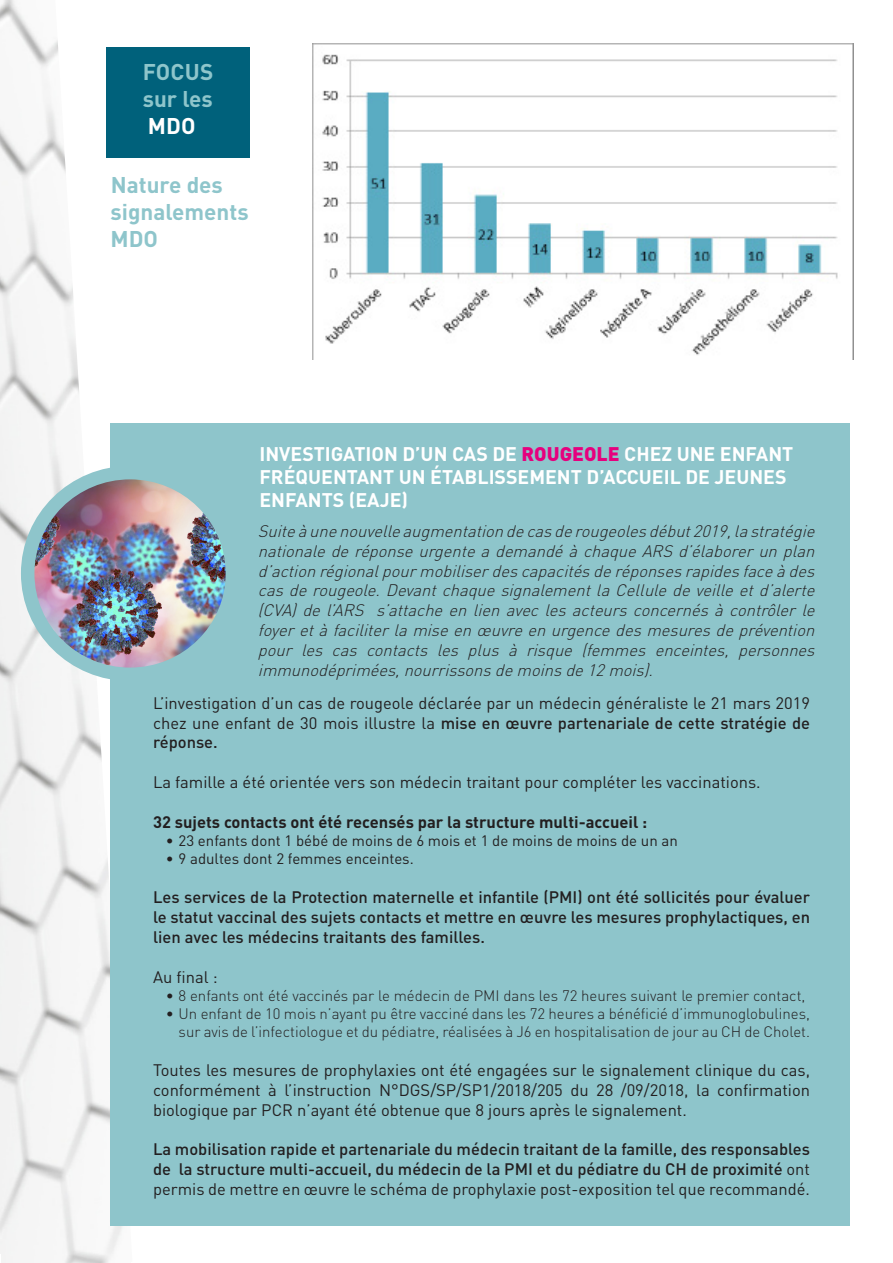
<style>
.page{position:relative;width:893px;height:1263px;background:#fff}
.page>*{position:absolute;margin:0;border:0;box-sizing:border-box;transform-origin:0 0}
.Style_de_paragraphe{font:700 22.5px/27px "DIN Pro";color:#8ec5cb}
.Style_de_paragraphe-2{font:700 22.5px "DIN Pro";color:#fff}
.Style_de_paragraphe-3{font:700 19.5px/23.4px "DIN Pro";color:#fff}
.Style_de_paragraphe-4{font:italic 300 16.5px/19.8px "DIN Pro";color:#231f20;text-align:justify}
.Style_de_paragraphe-5{font:16.5px/19.8px "DIN Pro";color:#231f20;text-align:justify}
.Style_de_paragraphe-6{font:500 16.5px/19.8px "DIN Pro";color:#231f20;text-align:justify}
.Style_de_paragraphe-7{font:700 16.5px "DIN Pro";color:#231f20}
.t1{font:300 15px/18px "DIN Pro";color:#231f20;text-align:right}
.t2{font:15px "DIN Pro";color:#231f20}
.s1{font-weight:900;color:#e6007e}
.s2{font-weight:500}
.s3{font-weight:400}
</style>
<div class="page">
<img style="left:0;top:0;width:137px;height:1263px">
<div style="left:111px;top:423px;width:739px;height:803px;background:#8ec5cb"></div>
<img style="left:28px;top:479px;width:196px;height:195px">
<div style="left:21px;top:466px;width:218px;height:215px;border:14px solid #8ec5cb;border-radius:50%"></div>
<div style="left:106px;top:47px;width:143px;height:110px;background:#00617b"></div>
<img style="left:312px;top:43px;width:542px;height:317px">
<p class="Style_de_paragraphe" style="left:143px;top:57px;width:72px">FOCUS</p>
<p class="Style_de_paragraphe" style="left:143px;top:84px;width:71px">sur les</p>
<p class="Style_de_paragraphe-2" style="left:148px;top:110px;width:49px">MDO</p>
<p class="Style_de_paragraphe" style="left:111px;top:170px;width:140px">Nature des signalements<br>MDO</p>
<p class="Style_de_paragraphe-3" style="left:259px;top:441px;width:535px">INVESTIGATION D’UN CAS DE <span class="s1">ROUGEOLE</span> CHEZ UNE ENFANT<br>FRÉQUENTANT UN ÉTABLISSEMENT D’ACCUEIL DE JEUNES<br>ENFANTS (EAJE)</p>
<p class="Style_de_paragraphe-4" style="left:258px;top:520px;width:563px">Suiteàunenouvelleaugmentationdecasderougeolesdébut2019,lastratégie nationalederéponseurgenteademandéàchaqueARSd’élaborerunplan d’actionrégionalpourmobiliserdescapacitésderéponsesrapidesfaceàdes casderougeole.DevantchaquesignalementlaCelluledeveilleetd’alerte (CVA) de l’ARS s’attache en lien avec les acteurs concernés à contrôler le foyeretàfaciliterlamiseenœuvreenurgencedesmesuresdeprévention pour les cas contacts les plus à risque (femmes enceintes, personnes immunodéprimées,nourrissonsdemoinsde12mois).</p>
<p class="Style_de_paragraphe-5" style="left:153px;top:692px;width:658px">L’investigation d’un cas de rougeole déclarée par un médecin généraliste le 21 mars 2019 chez une enfant de 30 mois illustre la <span class="s2">mise en œuvre partenariale de cette stratégie de réponse.</span></p>
<p class="Style_de_paragraphe-5" style="left:153px;top:771px;width:609px">La famille a été orientée vers son médecin traitant pour compléter les vaccinations.</p>
<p class="Style_de_paragraphe-7" style="left:153px;top:810px;width:496px">32 sujets contacts ont été recensés par la structure multi-accueil :</p>
<p class="t2" style="left:166px;top:830px;width:513px">• 23 enfants dont 1 bébé de moins de 6 mois et 1 de moins de moins de un an</p>
<p class="t2" style="left:166px;top:848px;width:249px">• 9 adultes dont 2 femmes enceintes.</p>
<p class="Style_de_paragraphe-6" style="left:153px;top:887px;width:658px">Les services de la Protection maternelle et infantile (PMI) ont été sollicités pour évaluer le statut vaccinal des sujets contacts et mettre en œuvre les mesures prophylactiques, en lien avec les médecins traitants des familles.</p>
<p class="Style_de_paragraphe-5" style="left:153px;top:966px;width:66px">Au final :</p>
<p class="t1" style="left:166px;top:985px;width:641px">• 8 enfants ont été vaccinés par le médecin de PMI dans les 72 heures suivant le premier contact,</p>
<p class="t1" style="left:166px;top:1003px;width:646px">• Un enfant de 10 mois n’ayant pu être vacciné dans les 72 heures a bénéficié d’immunoglobulines, sur avis de l’infectiologue et du pédiatre, réalisées à J6 en hospitalisation de jour au CH de Cholet.</p>
<p class="Style_de_paragraphe-5" style="left:153px;top:1059px;width:658px">Toutes les mesures de prophylaxies ont été engagées sur le signalement clinique du cas, conformément à l’instruction N°DGS/SP/SP1/2018/205 du 28 /09/2018, la confirmation biologique par PCR n’ayant été obtenue que 8 jours après le signalement.</p>
<p class="Style_de_paragraphe-6" style="left:153px;top:1139px;width:658px">La mobilisation rapide et partenariale du médecin traitant de la famille, des responsables de la structure multi-accueil, du médecin de la PMI et du pédiatre du CH de proximité <span class="s3">ont permis de mettre en œuvre le schéma de prophylaxie post-exposition tel que recommandé.</span></p>
</div>
